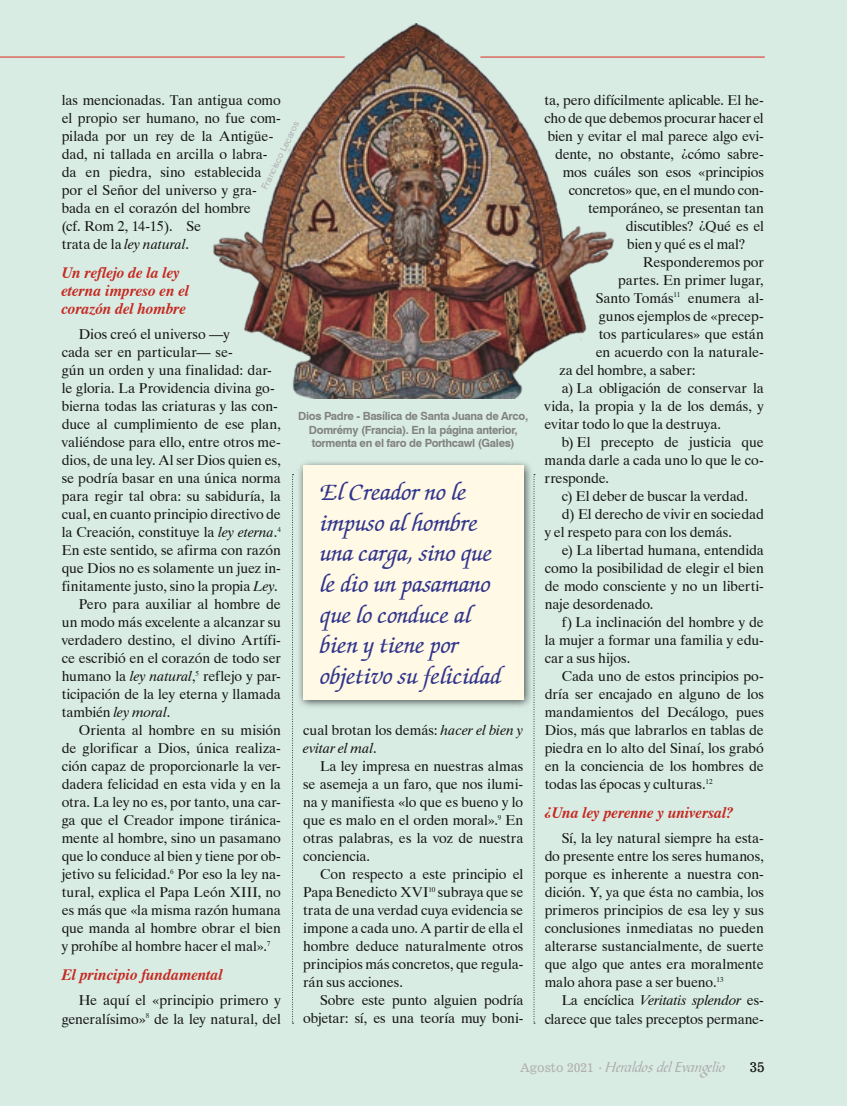
<style>
.page{position:relative;width:847px;height:1106px;background:#fff}
.page>*{position:absolute;margin:0;border:0;box-sizing:border-box;transform-origin:0 0}
.t1{font:italic 500 25.5px/30.6px "Zapf Chancery IT Cby BT";color:#31358b}
.t2{font:italic 700 15.75px/18px "Dutch 801 BT";letter-spacing:.005em;color:#c52a22}
.t3{font:15px "Bible Scr T";color:#afb0b0}
.t4{font:14.25px/18px "Dutch 801 BT";letter-spacing:-.01em;color:#151616;text-align:right}
.t5{font:italic 14.25px/18px "Dutch 801 BT";color:#151616}
.t6{font:14.25px "Dutch 801 BT";letter-spacing:.01em;color:#151616}
.t7{font:13.5px "News 701 BT Roman A";color:#151616}
.t8{font:700 11.25px/13.5px "Swiss 721 BT";letter-spacing:-.03em;color:#818281;text-align:center}
.t9{font:9px "Swiss 721 BT";color:#afb0b0}
.s1{font-style:italic}
.s2{font-style:normal}
.s3{font-family:"News 701 BT Roman A";font-size:12px}
</style>
<div class="page">
<div style="left:0;top:0;width:846px;height:1106px;background:#d9ece4"></div>
<img style="left:206px;top:24px;width:417px;height:375px">
<svg style="left:533px;top:474px;width:1px;height:549px"></svg>
<svg style="left:292px;top:474px;width:1px;height:549px"></svg>
<hr style="left:0;top:57px;width:344px;height:1px;background:#db2b1e">
<hr style="left:480px;top:57px;width:284px;height:1px;background:#db2b1e">
<div style="left:296px;top:458px;width:237px;height:251px;background:#151616;opacity:.75"></div>
<div style="left:303px;top:465px;width:220px;height:234px;background:#fff9e5"></div>
<p class="t4" style="left:62px;top:91px;width:220px;text-align:left">las mencionadas. Tan antigua como el propio ser humano, no fue com&shy;pilada por un rey de la Antigüe&shy;dad, ni tallada en arcilla o labra&shy;da en piedra, sino establecida por el Señor del universo y gra&shy;bada en el corazón del hombre<br>(cf. Rom 2, 14-15). Se<br>trata de la <span class="s1">ley natural</span>.</p>
<p class="t2" style="left:62px;top:263px;width:129px">Un reflejo de la ley eterna impreso en el corazón del hombre</p>
<p class="t4" style="left:79px;top:325px;width:152px">Dios creó el universo —y</p>
<p class="t4" style="left:62px;top:343px;width:172px">cada ser en particular— se-</p>
<p class="t4" style="left:62px;top:361px;width:212px">gún un orden y una finalidad: dar-</p>
<p class="t4" style="left:62px;top:379px;width:214px">le gloria. La Providencia divina go-</p>
<p class="t4" style="left:62px;top:397px;width:218px">bierna todas las criaturas y las con-</p>
<p class="t4" style="left:62px;top:415px;width:220px">duce al cumplimiento de ese plan,</p>
<p class="t4" style="left:62px;top:433px;width:220px">valiéndose para ello, entre otros me-</p>
<p class="t4" style="left:62px;top:451px;width:221px">dios, de una ley. Al ser Dios quien es,</p>
<p class="t4" style="left:62px;top:469px;width:220px">se podría basar en una única norma</p>
<p class="t4" style="left:62px;top:487px;width:220px">para regir tal obra: su sabiduría, la</p>
<p class="t4" style="left:62px;top:505px;width:221px">cual, en cuanto principio directivo de</p>
<p class="t4" style="left:62px;top:523px;width:221px">la Creación, constituye la <span class="s1">ley eterna</span>.<sup>4</sup></p>
<p class="t4" style="left:62px;top:541px;width:221px">En este sentido, se afirma con razón</p>
<p class="t4" style="left:62px;top:559px;width:220px">que Dios no es solamente un juez in-</p>
<p class="t4" style="left:62px;top:577px;width:217px">finitamente justo, sino la propia <span class="s1">Ley</span>.</p>
<p class="t4" style="left:79px;top:595px;width:203px">Pero para auxiliar al hombre de</p>
<p class="t4" style="left:62px;top:613px;width:221px">un modo más excelente a alcanzar su</p>
<p class="t4" style="left:62px;top:631px;width:220px">verdadero destino, el divino Artífi-</p>
<p class="t4" style="left:62px;top:649px;width:221px">ce escribió en el corazón de todo ser</p>
<p class="t4" style="left:62px;top:667px;width:220px">humano la <span class="s1">ley natural</span>,<sup>5</sup> reflejo y par-</p>
<p class="t4" style="left:62px;top:685px;width:220px">ticipación de la ley eterna y llamada</p>
<p class="t4" style="left:62px;top:703px;width:110px">también <span class="s1">ley moral</span>.</p>
<p class="t4" style="left:79px;top:721px;width:203px">Orienta al hombre en su misión</p>
<p class="t6" style="left:62px;top:739px;width:220px">de glorificar a Dios, única realiza-</p>
<p class="t4" style="left:62px;top:757px;width:220px">ción capaz de proporcionarle la ver-</p>
<p class="t4" style="left:62px;top:775px;width:220px">dadera felicidad en esta vida y en la</p>
<p class="t4" style="left:62px;top:793px;width:220px">otra. La ley no es, por tanto, una car-</p>
<p class="t4" style="left:62px;top:811px;width:220px">ga que el Creador impone tiránica-</p>
<p class="t4" style="left:62px;top:829px;width:220px">mente al hombre, sino un pasamano</p>
<p class="t4" style="left:62px;top:847px;width:220px">que lo conduce al bien y tiene por ob-</p>
<p class="t4" style="left:62px;top:865px;width:220px">jetivo su felicidad.<sup>6</sup> Por eso la ley na-</p>
<p class="t4" style="left:62px;top:883px;width:221px">tural, explica el Papa León XIII, no</p>
<p class="t4" style="left:62px;top:901px;width:220px">es más que «la misma razón humana</p>
<p class="t4" style="left:62px;top:919px;width:220px">que manda al hombre obrar el bien</p>
<p class="t4" style="left:62px;top:937px;width:210px">y prohíbe al hombre hacer el mal».<sup>7</sup></p>
<p class="t2" style="left:62px;top:965px;width:163px">El principio fundamental</p>
<p class="t4" style="left:62px;top:991px;width:220px">He aquí el «principio primero y generalísimo»<sup>8</sup> de la ley natural, del</p>
<p class="t9" style="left:259px;top:186px;width:76px;rotate:-64deg">Francisco Lecaros</p>
<p class="t8" style="left:298px;top:409px;width:231px">Dios Padre - Basílica de Santa Juana de Arco,<br>Domrémy (Francia). En la página anterior, tormenta en el faro de Porthcawl (Gales)</p>
<h1 class="t1" style="left:320px;top:478px;width:182px">El Creador no le impuso al hombre una carga, sino que le dio un pasamano que lo conduce al bien y tiene por objetivo su felicidad</h1>
<p class="t5" style="left:303px;top:721px;width:221px"><span class="s2">cual brotan los demás:</span> hacer el bien y evitar el mal<span class="s2">.</span></p>
<p class="t4" style="left:303px;top:757px;width:222px;text-align:justify;text-indent:17px">La ley impresa en nuestras almas se asemeja a un faro, que nos ilumi&shy;na y manifiesta «lo que es bueno y lo que es malo en el orden moral».<sup>9</sup> En otras palabras, es la voz de nuestra conciencia.</p>
<p class="t4" style="left:303px;top:865px;width:221px;text-align:justify;text-indent:17px">Con respecto a este principio el Papa Benedicto XVI<sup>10</sup> subraya que se trata de una verdad cuya evidencia se impone a cada uno. A partir de ella el hombre deduce naturalmente otros principios más concretos, que regula&shy;rán sus acciones.</p>
<p class="t4" style="left:303px;top:991px;width:221px">Sobre este punto alguien podría objetar: sí, es una teoría muy boni-</p>
<p class="t4" style="left:544px;top:91px;width:220px">ta, pero difícilmente aplicable. El he-</p>
<p class="t4" style="left:544px;top:109px;width:220px">cho de que debemos procurar hacer el</p>
<p class="t4" style="left:547px;top:127px;width:218px">bien y evitar el mal parece algo evi-</p>
<p class="t4" style="left:555px;top:145px;width:210px">dente, no obstante, ¿cómo sabre-</p>
<p class="t4" style="left:562px;top:163px;width:202px">mos cuáles son esos «principios</p>
<p class="t4" style="left:568px;top:181px;width:196px">concretos» que, en el mundo con-</p>
<p class="t4" style="left:588px;top:199px;width:177px">temporáneo, se presentan tan</p>
<p class="t4" style="left:625px;top:217px;width:139px">discutibles? ¿Qué es el</p>
<p class="t4" style="left:627px;top:235px;width:120px">bien y qué es el mal?</p>
<p class="t4" style="left:642px;top:253px;width:122px">Responderemos por</p>
<p class="t4" style="left:618px;top:271px;width:147px">partes. En primer lugar,</p>
<p class="t4" style="left:595px;top:289px;width:170px">Santo Tomás<sup>11</sup> enumera al-</p>
<p class="t4" style="left:598px;top:307px;width:167px">gunos ejemplos de «precep-</p>
<p class="t4" style="left:598px;top:325px;width:166px">tos particulares» que están</p>
<p class="t4" style="left:595px;top:343px;width:169px">en acuerdo con la naturale-</p>
<p class="t4" style="left:559px;top:361px;width:137px">za del hombre, a saber:</p>
<p class="t4" style="left:561px;top:379px;width:203px">a) La obligación de conservar la</p>
<p class="t4" style="left:544px;top:397px;width:221px">vida, la propia y la de los demás, y</p>
<p class="t4" style="left:544px;top:415px;width:178px">evitar todo lo que la destruya.</p>
<p class="t4" style="left:561px;top:433px;width:203px">b) El precepto de justicia que</p>
<p class="t4" style="left:544px;top:451px;width:220px">manda darle a cada uno lo que le co-</p>
<p class="t4" style="left:544px;top:469px;width:66px">rresponde.</p>
<p class="t4" style="left:561px;top:487px;width:188px">c) El deber de buscar la verdad.</p>
<p class="t4" style="left:561px;top:505px;width:203px">d) El derecho de vivir en sociedad</p>
<p class="t4" style="left:544px;top:523px;width:189px">y el respeto para con los demás.</p>
<p class="t4" style="left:561px;top:541px;width:203px">e) La libertad humana, entendida</p>
<p class="t4" style="left:544px;top:559px;width:221px">como la posibilidad de elegir el bien</p>
<p class="t4" style="left:544px;top:577px;width:220px">de modo consciente y no un liberti-</p>
<p class="t4" style="left:544px;top:595px;width:110px">naje desordenado.</p>
<p class="t4" style="left:561px;top:613px;width:203px">f) La inclinación del hombre y de</p>
<p class="t4" style="left:544px;top:631px;width:220px">la mujer a formar una familia y edu-</p>
<p class="t4" style="left:544px;top:649px;width:87px">car a sus hijos.</p>
<p class="t4" style="left:561px;top:667px;width:203px">Cada uno de estos principios po-</p>
<p class="t4" style="left:544px;top:685px;width:221px">dría ser encajado en alguno de los</p>
<p class="t4" style="left:544px;top:703px;width:221px">mandamientos del Decálogo, pues</p>
<p class="t4" style="left:544px;top:721px;width:221px">Dios, más que labrarlos en tablas de</p>
<p class="t4" style="left:544px;top:739px;width:220px">piedra en lo alto del Sinaí, los grabó</p>
<p class="t4" style="left:544px;top:757px;width:220px">en la conciencia de los hombres de</p>
<p class="t4" style="left:544px;top:775px;width:169px">todas las épocas y culturas.<sup>12</sup></p>
<p class="t2" style="left:544px;top:803px;width:190px">¿Una ley perenne y universal?</p>
<p class="t4" style="left:544px;top:829px;width:221px;text-align:justify;text-indent:17px">Sí, la ley natural siempre ha esta&shy;do presente entre los seres humanos, porque es inherente a nuestra con&shy;dición. Y, ya que ésta no cambia, los primeros principios de esa ley y sus conclusiones inmediatas no pueden alterarse sustancialmente, de suerte que algo que antes era moralmente malo ahora pase a ser bueno.<sup>13</sup></p>
<p class="t4" style="left:544px;top:991px;width:220px">La encíclica <span class="s1">Veritatis splendor</span> es&shy;clarece que tales preceptos permane-</p>
<p class="t3" style="left:520px;top:1057px;width:206px"><span class="s3">Agosto 2021</span> <sub>·</sub> Heraldos del Evangelio</p>
<p class="t7" style="left:749px;top:1058px;width:17px">35</p>
</div>
